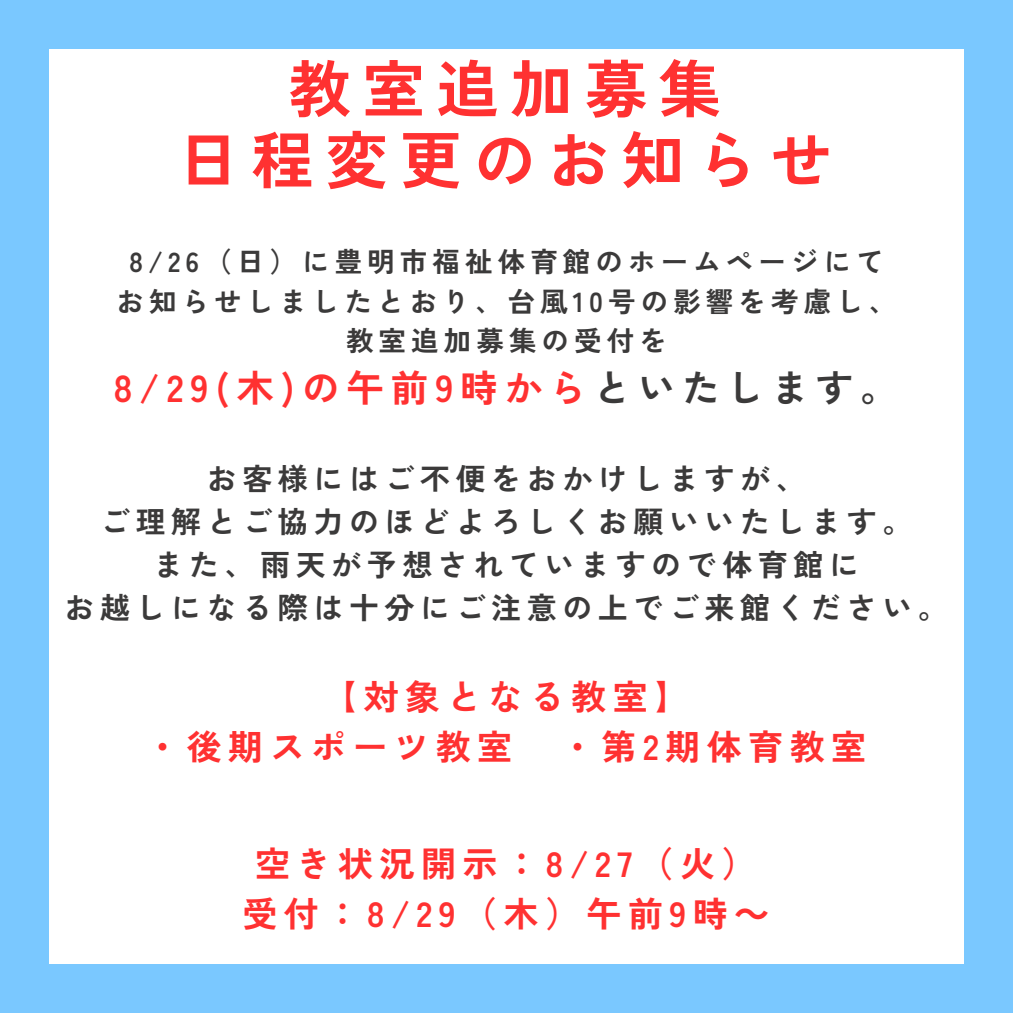
<style>
.page{position:relative;width:1013px;height:1013px;background:#fff}
.page>*{position:absolute;margin:0;border:0;box-sizing:border-box;transform-origin:0 0}
.t1{font:700 62.5px/71.2px "Zen Kaku Gothic New";letter-spacing:.185em;color:#ff3131;text-align:center}
.t2{font:700 37.5px "Zen Kaku Gothic New";letter-spacing:.185em;color:#ff3131}
.t3{font:700 35px/49.8px "Zen Kaku Gothic New";letter-spacing:.185em;color:#ff3131}
.t4{font:700 30px "Zen Kaku Gothic New";letter-spacing:.185em;color:#3b3a3a}
.t5{font:700 27.5px "Zen Kaku Gothic New";letter-spacing:.185em;color:#3b3a3a}
.s1{color:#3b3a3a}
.s2{font-family:"Noto Sans CJ Ksc"}
</style>
<div class="page">
<div style="left:0;top:0;width:1012px;height:1012px;background:#7ac8ff"></div>
<div style="left:49px;top:49px;width:915px;height:915px;background:#fff"></div>
<h1 class="t1" style="left:177px;top:50px;width:656px">教室追加募集<br>日程変更のお知らせ</h1>
<p class="t5" style="left:129px;top:240px;width:756px">8/26（日）に豊明市福祉体育館のホームページにて</p>
<p class="t5" style="left:116px;top:280px;width:781px">お知らせしましたとおり、台風10号の影響を考慮し、</p>
<p class="t5" style="left:346px;top:319px;width:322px">教室追加募集の受付を</p>
<p class="t2" style="left:113px;top:358px;width:786px">8/29(木)の午前9時から<span class="s1">といたします。</span></p>
<p class="t4" style="left:207px;top:455px;width:600px">お客様にはご不便をおかけしますが、</p>
<p class="t4" style="left:100px;top:498px;width:813px">ご理解とご協力のほどよろしくお願いいたします。</p>
<p class="t4" style="left:153px;top:541px;width:707px">また、雨天が予想されていますので体育館に</p>
<p class="t4" style="left:65px;top:584px;width:884px">お越しになる際は十分にご注意の上でご来館ください。</p>
<h2 class="t3" style="left:145px;top:670px;width:545px;text-indent:177px">【対象となる教室】・後期スポーツ教室</h2>
<h2 class="t3" style="left:560px;top:720px;width:308px">・第2期体育教室</h2>
<h2 class="t3" style="left:242px;top:837px;width:526px;text-align:center">空き状況開示：8/27（火）受付：8/29（木）午前9時<span class="s2">～</span></h2>
</div>
